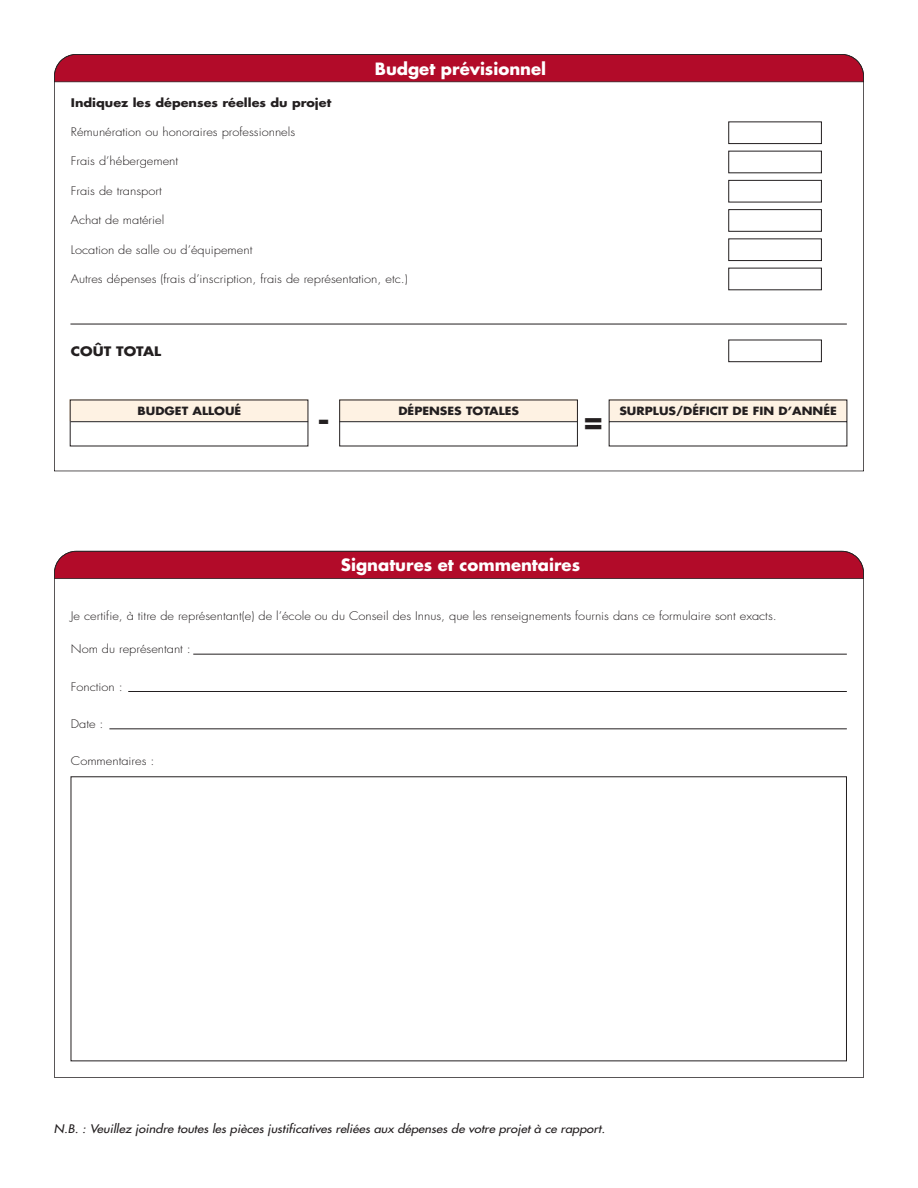
<style>
.page{position:relative;width:918px;height:1188px;background:#fff}
.page>*{position:absolute;margin:0;border:0;box-sizing:border-box;transform-origin:0 0}
.t1{font:700 28.5px "Futura";color:#231f20;scale:1.11 1}
.t2{font:700 16.5px "Futura";color:#fff}
.t3{font:700 12.75px "Futura";color:#231f20;scale:1.11 1}
.t4{font:300 11.55px "Futura";color:#231f20;scale:1.11 1}
.t5{font:italic 11.55px "Futura";color:#231f20;scale:1.11 1}
.t6{font:700 11.55px "Futura";color:#231f20;scale:1.11 1}
.t7{font:700 11.1px "Futura";color:#231f20;scale:1.11 1}
</style>
<div class="page">
<svg style="left:54px;top:54px;width:810px;height:28px;background:#ab0f2b"></svg>
<svg style="left:54px;top:551px;width:810px;height:28px;background:#aa0f2b"></svg>
<hr style="left:193px;top:654px;width:654px;height:1px;background:#231f20">
<hr style="left:128px;top:691px;width:719px;height:1px;background:#231f20">
<svg style="left:70px;top:728px;width:777px;height:334px"></svg>
<svg style="left:70px;top:121px;width:777px;height:204px"></svg>
<div style="left:728px;top:180px;width:94px;height:22px;border:1px solid #231f20"></div>
<div style="left:728px;top:209px;width:94px;height:23px;border:1px solid #231f20"></div>
<div style="left:728px;top:238px;width:94px;height:23px;border:1px solid #231f20"></div>
<div style="left:728px;top:340px;width:94px;height:22px;border:1px solid #231f20"></div>
<svg style="left:70px;top:399px;width:778px;height:48px"></svg>
<h2 class="t2" style="left:375px;top:61px;width:173px">Budget prévisionnel</h2>
<p class="t6" style="left:71px;top:97px;width:236px">Indiquez les dépenses réelles du projet</p>
<p class="t4" style="left:71px;top:127px;width:204px">Rémunération ou honoraires professionnels</p>
<p class="t4" style="left:71px;top:156px;width:98px">Frais d’hébergement</p>
<p class="t4" style="left:71px;top:185px;width:84px">Frais de transport</p>
<p class="t4" style="left:71px;top:215px;width:86px">Achat de matériel</p>
<p class="t4" style="left:71px;top:244px;width:165px">Location de salle ou d’équipement</p>
<p class="t4" style="left:71px;top:273px;width:305px">Autres dépenses (frais d’inscription, frais de représentation, etc.)</p>
<p class="t3" style="left:71px;top:346px;width:83px">COÛT TOTAL</p>
<p class="t7" style="left:138px;top:406px;width:95px">BUDGET ALLOUÉ</p>
<p class="t7" style="left:398px;top:406px;width:110px">DÉPENSES TOTALES</p>
<p class="t7" style="left:619px;top:406px;width:197px">SURPLUS/DÉFICIT DE FIN D’ANNÉE</p>
<h1 class="t1" style="left:317px;top:407px;width:13px">-</h1>
<h1 class="t1" style="left:583px;top:407px;width:21px">=</h1>
<h2 class="t2" style="left:341px;top:558px;width:241px">Signatures et commentaires</h2>
<p class="t4" style="left:71px;top:611px;width:637px">Je certifie, à titre de représentant(e) de l’école ou du Conseil des Innus, que les renseignements fournis dans ce formulaire sont exacts.</p>
<p class="t4" style="left:71px;top:644px;width:110px">Nom du représentant :</p>
<p class="t4" style="left:71px;top:681px;width:48px">Fonction :</p>
<p class="t4" style="left:71px;top:718px;width:31px">Date :</p>
<p class="t4" style="left:71px;top:755px;width:77px">Commentaires :</p>
<p class="t5" style="left:54px;top:1123px;width:500px">N.B. : Veuillez joindre toutes les pièces justificatives reliées aux dépenses de votre projet à ce rapport.</p>
</div>
